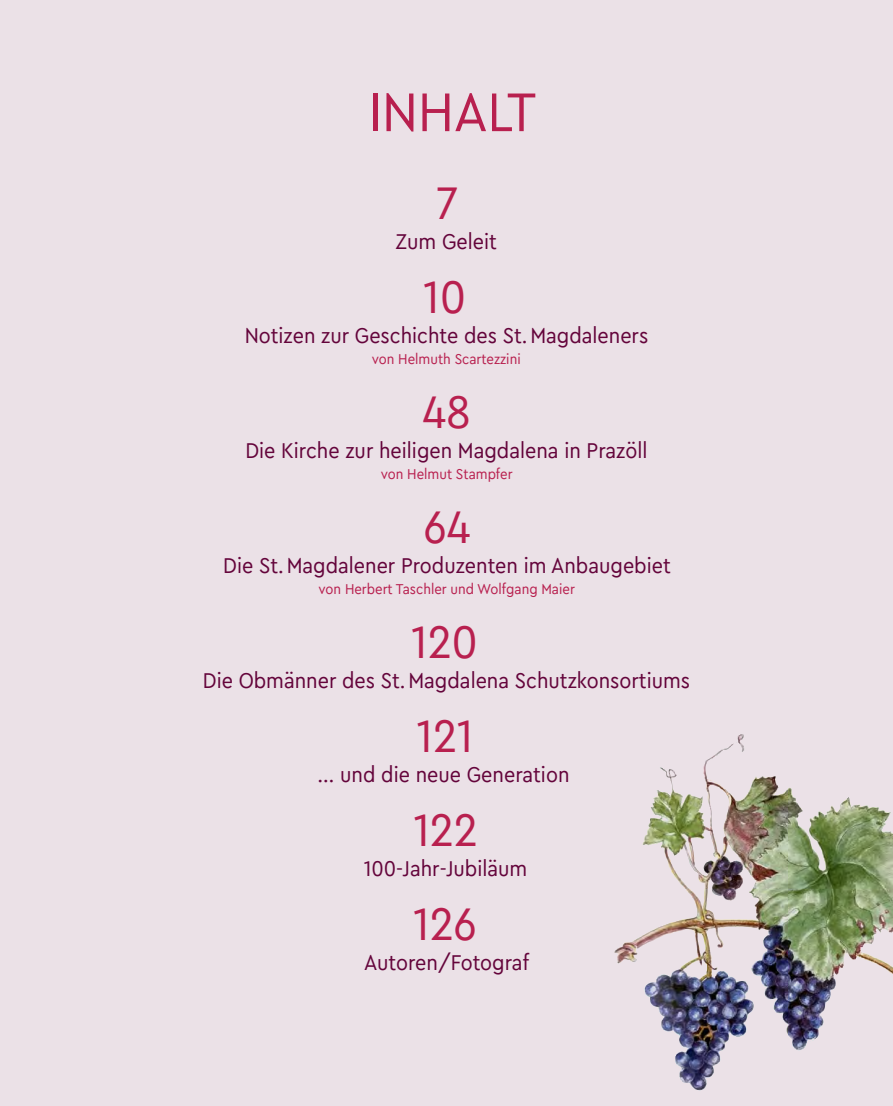
<style>
.page{position:relative;width:893px;height:1106px;background:#ebe1e7}
.page>*{position:absolute;margin:0;border:0;box-sizing:border-box;transform-origin:0 0}
.t1{font:57px "Cera Compact Pro";color:#b8204f}
.t2{font:48px "Cera Compact Pro";color:#b8204f}
.t3{font:22.5px "Cera Compact Pro";color:#64043b}
.t4{font:15px "Cera Compact Pro";color:#b8204f}
</style>
<div class="page">
<img style="left:614px;top:734px;width:279px;height:357px">
<h1 class="t1" style="left:369px;top:74px;width:169px">INHALT</h1>
<h2 class="t2" style="left:437px;top:171px;width:23px">7</h2>
<p class="t3" style="left:396px;top:226px;width:103px">Zum Geleit</p>
<h2 class="t2" style="left:423px;top:265px;width:44px">10</h2>
<p class="t3" style="left:245px;top:320px;width:405px">Notizen zur Geschichte des St. Magdaleners</p>
<p class="t4" style="left:372px;top:349px;width:150px">von Helmuth Scartezzini</p>
<h2 class="t2" style="left:422px;top:380px;width:50px">48</h2>
<p class="t3" style="left:245px;top:435px;width:404px">Die Kirche zur heiligen Magdalena in Prazöll</p>
<p class="t4" style="left:381px;top:464px;width:133px">von Helmut Stampfer</p>
<h2 class="t2" style="left:423px;top:495px;width:49px">64</h2>
<p class="t3" style="left:223px;top:550px;width:449px">Die St. Magdalener Produzenten im Anbaugebiet</p>
<p class="t4" style="left:319px;top:579px;width:258px">von Herbert Taschler und Wolfgang Maier</p>
<h2 class="t2" style="left:411px;top:610px;width:68px">120</h2>
<p class="t3" style="left:203px;top:665px;width:489px">Die Obmänner des St. Magdalena Schutzkonsortiums</p>
<h2 class="t2" style="left:417px;top:704px;width:58px">121</h2>
<p class="t3" style="left:318px;top:759px;width:253px">… und die neue Generation</p>
<h2 class="t2" style="left:413px;top:798px;width:66px">122</h2>
<p class="t3" style="left:364px;top:853px;width:165px">100-Jahr-Jubiläum</p>
<h2 class="t2" style="left:413px;top:892px;width:65px">126</h2>
<p class="t3" style="left:364px;top:947px;width:166px">Autoren/Fotograf</p>
</div>
